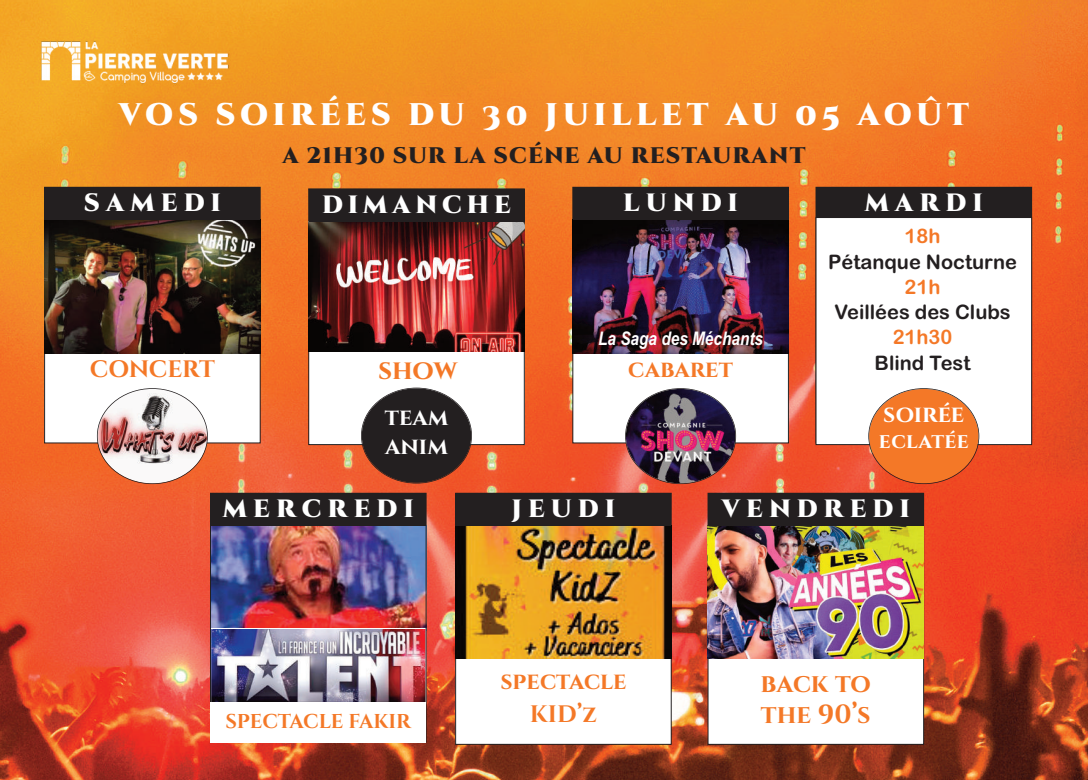
<style>
.page{position:relative;width:1088px;height:780px;background:#fff}
.page>*{position:absolute;margin:0;border:0;box-sizing:border-box;transform-origin:0 0}
.t1{font:900 31.25px "Cinzel Decorative";letter-spacing:.15em;color:#fff}
.t2{font:700 27.5px "Cinzel";color:#f47827}
.t3{font:700 26.25px/31.5px "Cinzel";color:#f47827}
.t4{font:900 25px "Cinzel";letter-spacing:.235em;color:#fff}
.t5{font:900 25px "Cinzel";letter-spacing:.2em;color:#fff}
.t6{font:700 23.75px/32.2px "Cinzel";color:#f47827;text-align:center}
.t7{font:700 23.75px/28.5px "Cinzel";color:#fff}
.t8{font:900 22.5px "Cinzel";letter-spacing:.05em;color:#231f20}
.t9{font:700 21.25px "Cinzel";letter-spacing:.02em;color:#fff}
.t10{font:20px "Arial Rounded MT Bold";color:#231f20}
.t11{font:700 20px "Cinzel";letter-spacing:-.005em;color:#f47827}
.t12{font:20px "Arial Rounded MT Bold";color:#f47827}
.t13{font:italic 700 18.75px "Arial Narrow";color:#fff}
</style>
<div class="page">
<img style="left:0;top:0;width:1088px;height:780px">
<img style="left:35px;top:35px;width:211px;height:59px">
<div style="left:45px;top:187px;width:215px;height:256px;background:#fff"></div>
<img style="left:44px;top:220px;width:216px;height:133px">
<img style="left:97px;top:388px;width:111px;height:96px">
<div style="left:44px;top:187px;width:216px;height:33px;background:#231f20"></div>
<img style="left:212px;top:525px;width:212px;height:176px">
<div style="left:210px;top:493px;width:216px;height:32px;background:#231f20"></div>
<div style="left:456px;top:493px;width:215px;height:251px;background:#fff"></div>
<img style="left:455px;top:525px;width:216px;height:134px">
<div style="left:455px;top:493px;width:216px;height:32px;background:#231f20"></div>
<div style="left:708px;top:493px;width:215px;height:251px;background:#fff"></div>
<img style="left:708px;top:525px;width:216px;height:134px">
<div style="left:708px;top:493px;width:216px;height:32px;background:#231f20"></div>
<div style="left:309px;top:189px;width:215px;height:255px;background:#fff"></div>
<img style="left:308px;top:221px;width:216px;height:131px">
<div style="left:308px;top:189px;width:216px;height:32px;background:#231f20"></div>
<div style="left:573px;top:187px;width:215px;height:256px;background:#fff"></div>
<img style="left:573px;top:220px;width:215px;height:133px">
<img style="left:625px;top:388px;width:111px;height:96px">
<div style="left:573px;top:187px;width:215px;height:33px;background:#231f20"></div>
<div style="left:816px;top:187px;width:216px;height:33px;background:#231f20"></div>
<svg style="left:361px;top:387px;width:111px;height:96px;background:#523f3b"></svg>
<div style="left:816px;top:218px;width:215px;height:226px;background:#fff"></div>
<div style="left:816px;top:217px;width:216px;height:228px;border:1px solid #231f20"></div>
<svg style="left:868px;top:388px;width:111px;height:96px;background:#ef8140"></svg>
<div style="left:210px;top:628px;width:216px;height:75px;border:1px solid #fff"></div>
<div style="left:210px;top:493px;width:216px;height:249px;border:1px solid #231f20"></div>
<div style="left:210px;top:702px;width:216px;height:40px;background:#fff"></div>
<h1 class="t1" style="left:119px;top:96px;width:852px">VOS SOIRÉES DU 30 JUILLET AU 05 AOÛT</h1>
<p class="t4" style="left:84px;top:188px;width:139px">SAMEDI</p>
<p class="t6" style="left:90px;top:352px;width:127px">CONCERT</p>
<p class="t8" style="left:283px;top:142px;width:524px">A 21H30 SUR LA SCÉNE AU RESTAURANT</p>
<p class="t5" style="left:322px;top:189px;width:190px">DIMANCHE</p>
<p class="t4" style="left:623px;top:188px;width:116px">LUNDI</p>
<h2 class="t2" style="left:378px;top:353px;width:81px">show</h2>
<p class="t7" style="left:385px;top:402px;width:65px">team anim</p>
<p class="t13" style="left:598px;top:328px;width:166px">La Saga des Méchants</p>
<p class="t6" style="left:628px;top:352px;width:106px">cabaret</p>
<p class="t4" style="left:865px;top:188px;width:120px">MARDI</p>
<p class="t12" style="left:904px;top:225px;width:37px">18h</p>
<p class="t10" style="left:828px;top:250px;width:190px">Pétanque Nocturne</p>
<p class="t12" style="left:904px;top:275px;width:37px">21h</p>
<p class="t10" style="left:834px;top:300px;width:178px">Veillées des Clubs</p>
<p class="t12" style="left:893px;top:326px;width:61px">21h30</p>
<p class="t10" style="left:874px;top:351px;width:97px">Blind Test</p>
<p class="t7" style="left:883px;top:399px;width:82px">soirée</p>
<p class="t9" style="left:879px;top:428px;width:91px">eclatée</p>
<p class="t4" style="left:223px;top:493px;width:193px">MERCREDI</p>
<p class="t4" style="left:512px;top:493px;width:105px">JEUDI</p>
<p class="t11" style="left:225px;top:709px;width:187px">SPECTACLE FAKIR</p>
<p class="t6" style="left:500px;top:665px;width:127px">spectacle<br>KID’z</p>
<p class="t4" style="left:722px;top:493px;width:189px">VENDREDI</p>
<h3 class="t3" style="left:760px;top:666px;width:112px">back to the 90’s</h3>
</div>
